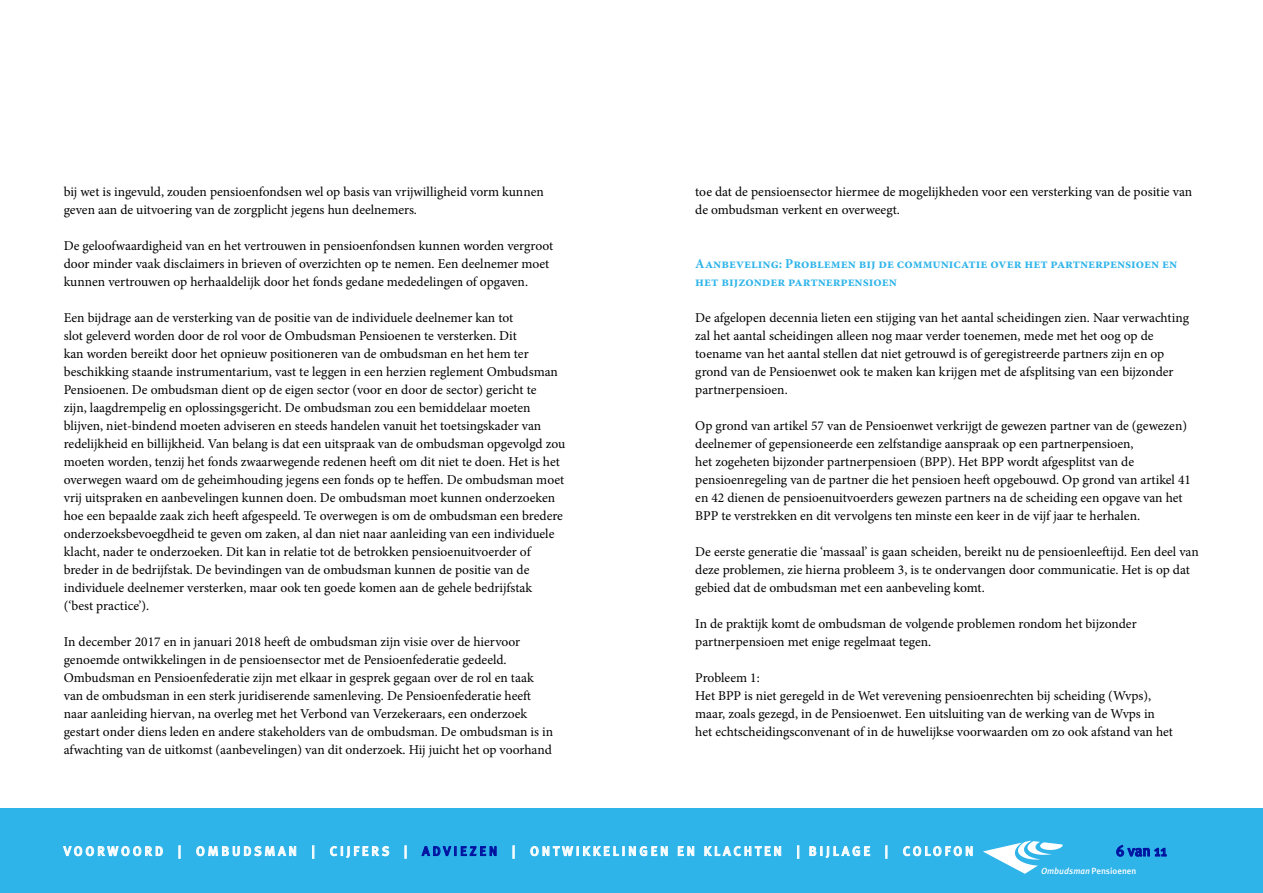
<style>
.page{position:relative;width:1263px;height:893px;background:#fff}
.page>*{position:absolute;margin:0;border:0;box-sizing:border-box;transform-origin:0 0}
.t1{font:500 15px "Meta";color:#00109f}
.t2{font:13.5px/18px "Minion Pro";color:#000}
.t3{font:700 13.5px/18px "Minion Pro";color:#2fb4e9}
.t4{font:500 12.9px "Meta";letter-spacing:.23em;color:#fff}
.t5{font:italic 500 9px "Meta";color:#fff}
.t6{font:500 9px "Meta";color:#fff}
.t7{font:500 8.85px "Meta";letter-spacing:.005em;color:#fff}
.s1{color:#00109f}
.s2{font-style:italic}
.s3{font-size:9px}
</style>
<div class="page">
<div style="left:0;top:808px;width:1263px;height:85px;background:#2fb4e9"></div>
<svg style="left:1116px;top:845px;width:50px;height:12px"></svg>
<svg style="left:983px;top:841px;width:80px;height:33px"></svg>
<svg style="left:63px;top:846px;width:100px;height:10px"></svg>
<svg style="left:179px;top:846px;width:1px;height:12px"></svg>
<svg style="left:196px;top:846px;width:100px;height:10px"></svg>
<svg style="left:312px;top:846px;width:2px;height:12px"></svg>
<svg style="left:330px;top:846px;width:59px;height:12px"></svg>
<svg style="left:405px;top:846px;width:1px;height:12px"></svg>
<svg style="left:422px;top:846px;width:74px;height:10px"></svg>
<svg style="left:513px;top:846px;width:1px;height:12px"></svg>
<svg style="left:530px;top:846px;width:138px;height:10px"></svg>
<svg style="left:678px;top:846px;width:16px;height:10px"></svg>
<svg style="left:704px;top:846px;width:77px;height:10px"></svg>
<svg style="left:797px;top:846px;width:2px;height:12px"></svg>
<svg style="left:809px;top:846px;width:61px;height:12px"></svg>
<svg style="left:886px;top:846px;width:1px;height:12px"></svg>
<svg style="left:903px;top:846px;width:69px;height:10px"></svg>
<p class="t2" style="left:64px;top:182px;width:481px">bij wet is ingevuld, zouden pensioenfondsen wel op basis van vrijwilligheid vorm kunnen geven aan de uitvoering van de zorgplicht jegens hun deelnemers.</p>
<p class="t2" style="left:64px;top:236px;width:491px">De geloofwaardigheid van en het vertrouwen in pensioenfondsen kunnen worden vergroot door minder vaak disclaimers in brieven of overzichten op te nemen. Een deelnemer moet kunnen vertrouwen op herhaaldelijk door het fonds gedane mededelingen of opgaven.</p>
<p class="t2" style="left:64px;top:308px;width:503px">Een bijdrage aan de versterking van de positie van de individuele deelnemer kan tot<br>slot geleverd worden door de rol voor de Ombudsman Pensioenen te versterken. Dit<br>kan worden bereikt door het opnieuw positioneren van de ombudsman en het hem ter beschikking staande instrumentarium, vast te leggen in een herzien reglement Ombudsman Pensioenen. De ombudsman dient op de eigen sector (voor en door de sector) gericht te<br>zijn, laagdrempelig en oplossingsgericht. De ombudsman zou een bemiddelaar moeten blijven, niet-bindend moeten adviseren en steeds handelen vanuit het toetsingskader van redelijkheid en billijkheid. Van belang is dat een uitspraak van de ombudsman opgevolgd zou moeten worden, tenzij het fonds zwaarwegende redenen heeft om dit niet te doen. Het is het overwegen waard om de geheimhouding jegens een fonds op te heffen. De ombudsman moet vrij uitspraken en aanbevelingen kunnen doen. De ombudsman moet kunnen onderzoeken hoe een bepaalde zaak zich heeft afgespeeld. Te overwegen is om de ombudsman een bredere onderzoeksbevoegdheid te geven om zaken, al dan niet naar aanleiding van een individuele klacht, nader te onderzoeken. Dit kan in relatie tot de betrokken pensioenuitvoerder of breder in de bedrijfstak. De bevindingen van de ombudsman kunnen de positie van de individuele deelnemer versterken, maar ook ten goede komen aan de gehele bedrijfstak<br>(‘best practice’).</p>
<p class="t2" style="left:64px;top:632px;width:491px">In december 2017 en in januari 2018 heeft de ombudsman zijn visie over de hiervoor genoemde ontwikkelingen in de pensioensector met de Pensioenfederatie gedeeld.<br>Ombudsman en Pensioenfederatie zijn met elkaar in gesprek gegaan over de rol en taak van de ombudsman in een sterk juridiserende samenleving. De Pensioenfederatie heeft naar aanleiding hiervan, na overleg met het Verbond van Verzekeraars, een onderzoek gestart onder diens leden en andere stakeholders van de ombudsman. De ombudsman is in afwachting van de uitkomst (aanbevelingen) van dit onderzoek. Hij juicht het op voorhand</p>
<p class="t2" style="left:695px;top:182px;width:498px">toe dat de pensioensector hiermee de mogelijkheden voor een versterking van de positie van de ombudsman verkent en overweegt.</p>
<p class="t3" style="left:695px;top:254px;width:483px">Aanbeveling: Problemen bij de communicatie over het partnerpensioen en het bijzonder partnerpensioen</p>
<p class="t2" style="left:695px;top:308px;width:495px">De afgelopen decennia lieten een stijging van het aantal scheidingen zien. Naar verwachting zal het aantal scheidingen alleen nog maar verder toenemen, mede met het oog op de toename van het aantal stellen dat niet getrouwd is of geregistreerde partners zijn en op grond van de Pensioenwet ook te maken kan krijgen met de afsplitsing van een bijzonder partnerpensioen.</p>
<p class="t2" style="left:695px;top:416px;width:497px">Op grond van artikel 57 van de Pensioenwet verkrijgt de gewezen partner van de (gewezen) deelnemer of gepensioneerde een zelfstandige aanspraak op een partnerpensioen,<br>het zogeheten bijzonder partnerpensioen (BPP). Het BPP wordt afgesplitst van de pensioenregeling van de partner die het pensioen heeft opgebouwd. Op grond van artikel 41 en 42 dienen de pensioenuitvoerders gewezen partners na de scheiding een opgave van het BPP te verstrekken en dit vervolgens ten minste een keer in de vijf jaar te herhalen.</p>
<p class="t2" style="left:695px;top:542px;width:505px">De eerste generatie die ‘massaal’ is gaan scheiden, bereikt nu de pensioenleeftijd. Een deel van deze problemen, zie hierna probleem 3, is te ondervangen door communicatie. Het is op dat gebied dat de ombudsman met een aanbeveling komt.</p>
<p class="t2" style="left:695px;top:614px;width:443px">In de praktijk komt de ombudsman de volgende problemen rondom het bijzonder partnerpensioen met enige regelmaat tegen.</p>
<p class="t2" style="left:695px;top:668px;width:479px">Probleem 1:<br>Het BPP is niet geregeld in de Wet verevening pensioenrechten bij scheiding (Wvps), maar, zoals gezegd, in de Pensioenwet. Een uitsluiting van de werking van de Wvps in het echtscheidingsconvenant of in de huwelijkse voorwaarden om zo ook afstand van het</p>
<p class="t4" style="left:64px;top:844px;width:911px">VOORWOORD | OMBUDSMAN | CIJFERS | <span class="s1">ADVIEZEN</span> | ONTWIKKELINGEN EN KLACHTEN | BIJLAGE | COLOFON</p>
<p class="t1" style="left:1116px;top:842px;width:52px">6 van 11</p>
<p class="t5" style="left:1039px;top:866px;width:51px">Ombudsman</p>
<p class="t7" style="left:1041px;top:866px;width:97px"><span class="s2">Ombudsman</span><span class="s3">P</span>Pensioenen</p>
<p class="t6" style="left:1095px;top:866px;width:42px">ensioenen</p>
</div>
